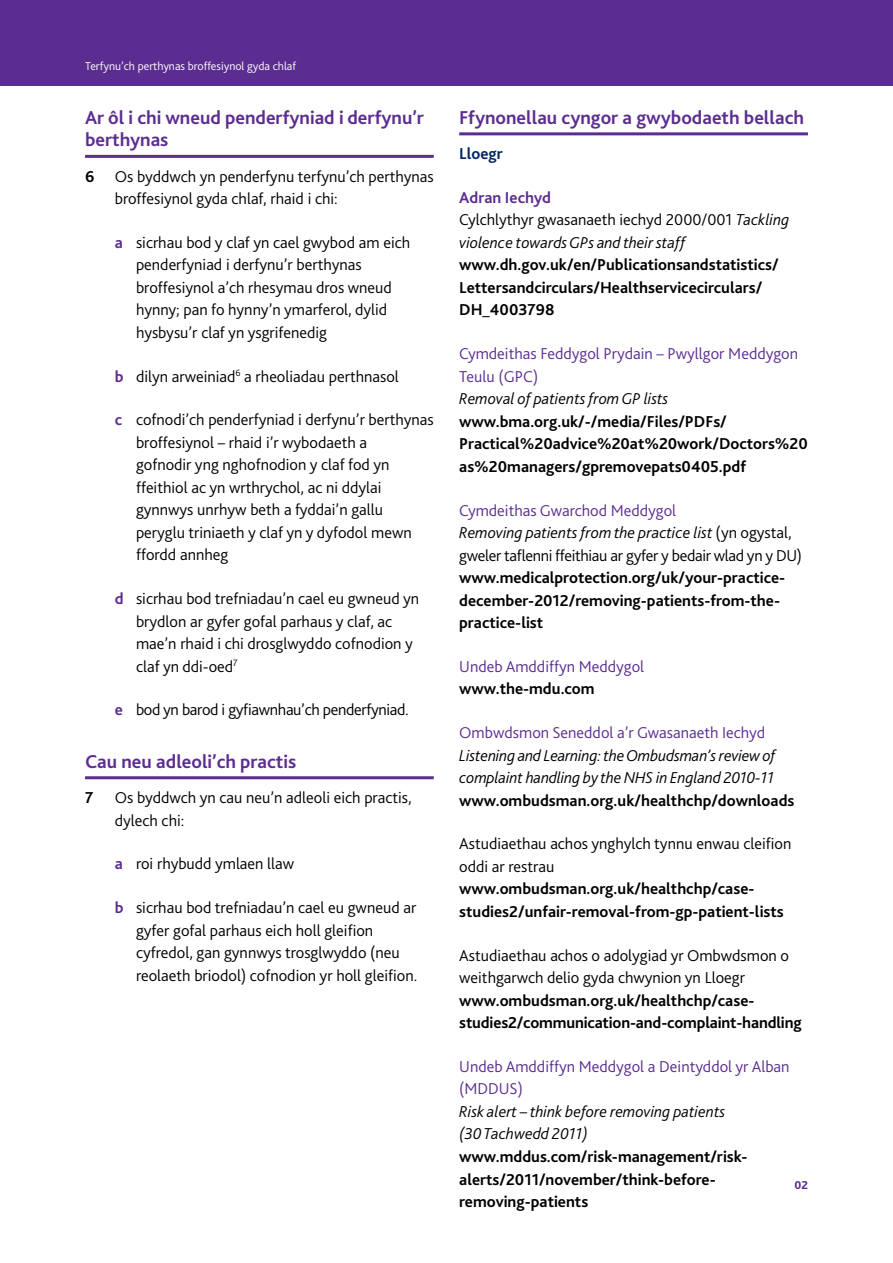
<style>
.page{position:relative;width:893px;height:1263px;background:#fff}
.page>*{position:absolute;margin:0;border:0;box-sizing:border-box;transform-origin:0 0}
.t1{font:700 19.5px/22.5px "Bliss 2";color:#5c2d91}
.t2{font:300 16.5px/22.5px "Bliss 2";color:#000}
.t3{font:700 16.5px/22.5px "Bliss 2";color:#000}
.t4{font:italic 300 16.5px/22.5px "Bliss 2";color:#000}
.t5{font:300 16.5px/22.5px "Bliss 2";letter-spacing:-.02em;color:#000}
.t6{font:300 16.5px/22.5px "Bliss 2";color:#5c2d91}
.t7{font:700 16.5px "Bliss 2";color:#002561}
.t8{font:300 12px "Bliss 2";color:#fff}
.t9{font:800 12px "Bliss 2";color:#5c2d91}
.s1{font-weight:700}
.s2{font-weight:700;color:#5c2d91}
.s3{font-weight:700;font-style:normal;color:#5c2d91}
.s4{font-style:normal}
.s5{color:#5c2d91}
.s6{font-style:italic}
</style>
<div class="page">
<div style="left:0;top:0;width:893px;height:85px;background:#5c2d91"></div>
<hr style="left:85px;top:155px;width:349px;height:3px;background:#5c2d91">
<hr style="left:85px;top:776px;width:349px;height:3px;background:#5c2d91">
<hr style="left:459px;top:132px;width:349px;height:3px;background:#5c2d91">
<p class="t8" style="left:85px;top:59px;width:213px">Terfynu’ch perthynas broffesiynol gyda chlaf</p>
<p class="t1" style="left:85px;top:106px;width:340px">Ar ôl i chi wneud penderfyniad i derfynu’r berthynas</p>
<p class="t2" style="left:115px;top:164px;width:320px;text-indent:-30px"><span class="s1">6</span> Os byddwch yn penderfynu terfynu’ch perthynas broffesiynol gyda chlaf, rhaid i chi:</p>
<p class="t2" style="left:136px;top:231px;width:276px;text-indent:-21px"><span class="s2">a</span> sicrhau bod y claf yn cael gwybod am eich penderfyniad i derfynu’r berthynas broffesiynol a’ch rhesymau dros wneud hynny; pan fo hynny’n ymarferol, dylid hysbysu’r claf yn ysgrifenedig</p>
<p class="t2" style="left:115px;top:364px;width:286px"><span class="s2">b</span> dilyn arweiniad<sup>6</sup> a rheoliadau perthnasol</p>
<p class="t2" style="left:136px;top:408px;width:299px;text-indent:-21px"><span class="s2">c</span> cofnodi’ch penderfyniad i derfynu’r berthynas broffesiynol – rhaid i’r wybodaeth a<br>gofnodir yng nghofnodion y claf fod yn ffeithiol ac yn wrthrychol, ac ni ddylai gynnwys unrhyw beth a fyddai’n gallu peryglu triniaeth y claf yn y dyfodol mewn ffordd annheg</p>
<p class="t2" style="left:136px;top:587px;width:285px;text-indent:-21px"><span class="s2">d</span> sicrhau bod trefniadau’n cael eu gwneud yn brydlon ar gyfer gofal parhaus y claf, ac mae’n rhaid i chi drosglwyddo cofnodion y claf yn ddi-oed<sup>7</sup></p>
<p class="t5" style="left:115px;top:698px;width:295px"><span class="s2">e</span> bod yn barod i gyfiawnhau’ch penderfyniad.</p>
<p class="t1" style="left:85px;top:749px;width:213px">Cau neu adleoli’ch practis</p>
<p class="t3" style="left:85px;top:786px;width:10px">7</p>
<p class="t2" style="left:115px;top:786px;width:298px">Os byddwch yn cau neu’n adleoli eich practis, dylech chi:</p>
<p class="t2" style="left:115px;top:852px;width:181px"><span class="s2">a</span> roi rhybudd ymlaen llaw</p>
<p class="t2" style="left:136px;top:896px;width:283px;text-indent:-21px"><span class="s2">b</span> sicrhau bod trefniadau’n cael eu gwneud ar gyfer gofal parhaus eich holl gleifion cyfredol, gan gynnwys trosglwyddo (neu reolaeth briodol) cofnodion yr holl gleifion.</p>
<p class="t1" style="left:459px;top:106px;width:346px">Ffynonellau cyngor a gwybodaeth bellach</p>
<p class="t7" style="left:459px;top:143px;width:45px">Lloegr</p>
<p class="t4" style="left:459px;top:186px;width:332px"><span class="s3">Adran Iechyd<br></span><span class="s4">Cylchlythyr gwasanaeth iechyd 2000/001</span> Tackling violence towards GPs and their staff</p>
<p class="t3" style="left:459px;top:253px;width:321px">www.dh.gov.uk/en/Publicationsandstatistics/<br>Lettersandcirculars/Healthservicecirculars/<br>DH_4003798</p>
<p class="t6" style="left:459px;top:342px;width:340px">Cymdeithas Feddygol Prydain – Pwyllgor Meddygon<br>Teulu (GPC)</p>
<p class="t4" style="left:459px;top:387px;width:211px">Removal of patients from GP lists</p>
<p class="t3" style="left:459px;top:410px;width:350px">www.bma.org.uk/-/media/Files/PDFs/<br>Practical%20advice%20at%20work/Doctors%20 as%20managers/gpremovepats0405.pdf</p>
<p class="t5" style="left:459px;top:498px;width:344px"><span class="s5">Cymdeithas Gwarchod Meddygol<br></span><span class="s6">Removing patients from the practice list</span> (yn ogystal, gweler taflenni ffeithiau ar gyfer y bedair wlad yn y DU)</p>
<p class="t3" style="left:459px;top:566px;width:327px">www.medicalprotection.org/uk/your-practice&shy;december-2012/removing-patients-from-the&shy;practice-list</p>
<p class="t6" style="left:459px;top:655px;width:186px">Undeb Amddiffyn Meddygol</p>
<p class="t3" style="left:459px;top:677px;width:137px">www.the-mdu.com</p>
<p class="t6" style="left:459px;top:721px;width:307px">Ombwdsmon Seneddol a’r Gwasanaeth Iechyd</p>
<p class="t4" style="left:459px;top:743px;width:318px">Listening and Learning: the Ombudsman’s review of complaint handling by the NHS in England 2010-11</p>
<p class="t3" style="left:459px;top:788px;width:337px">www.ombudsman.org.uk/healthchp/downloads</p>
<p class="t2" style="left:459px;top:832px;width:334px">Astudiaethau achos ynghylch tynnu enwau cleifion oddi ar restrau</p>
<p class="t3" style="left:459px;top:877px;width:326px">www.ombudsman.org.uk/healthchp/case&shy;studies2/unfair-removal-from-gp-patient-lists</p>
<p class="t2" style="left:459px;top:943px;width:331px">Astudiaethau achos o adolygiad yr Ombwdsmon o weithgarwch delio gyda chwynion yn Lloegr</p>
<p class="t3" style="left:459px;top:988px;width:344px">www.ombudsman.org.uk/healthchp/case&shy;studies2/communication-and-complaint-handling</p>
<p class="t6" style="left:459px;top:1055px;width:332px">Undeb Amddiffyn Meddygol a Deintyddol yr Alban (MDDUS)</p>
<p class="t4" style="left:459px;top:1100px;width:267px">Risk alert – think before removing patients (30 Tachwedd 2011)</p>
<p class="t3" style="left:459px;top:1145px;width:290px">www.mddus.com/risk-management/risk&shy;alerts/2011/november/think-before&shy;removing-patients</p>
<p class="t9" style="left:794px;top:1177px;width:15px">02</p>
</div>
